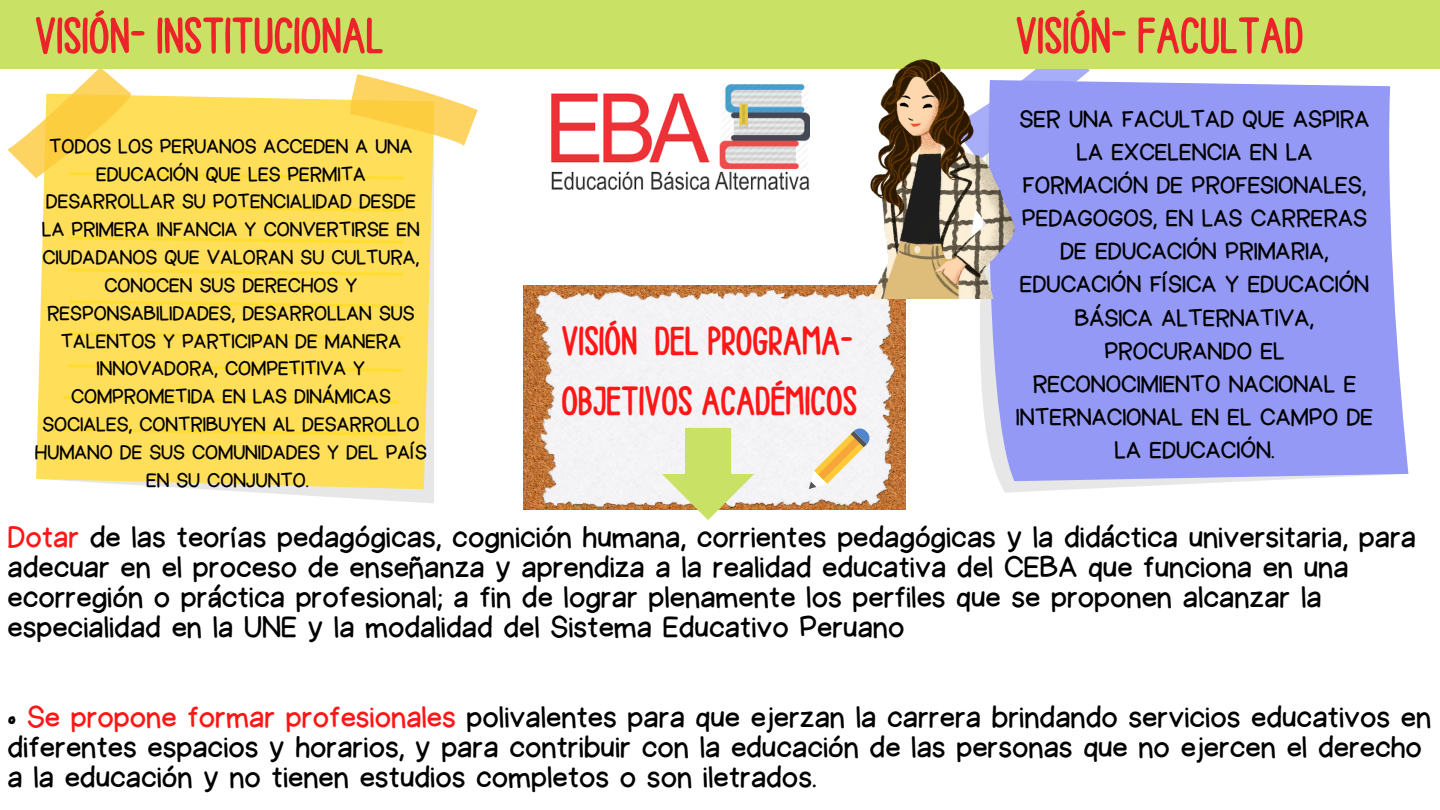
<style>
.page{position:relative;width:1440px;height:810px;background:#fff}
.page>*{position:absolute;margin:0;border:0;box-sizing:border-box;transform-origin:0 0}
.t1{font:54.3px "Ballpoint";color:#ec242a}
.t2{font:54.1px "Ballpoint";color:#ec242a}
.t3{font:43.1px/60px "Ballpoint";color:#ff1616}
.t4{font:30.5px/30px "Halley";color:#000}
.t5{font:24px/33.1px "Halley";color:#000;text-align:center}
.t6{font:20.3px/27.8px "Halley";color:#000;text-align:center}
.s1{color:#ff1616}
</style>
<div class="page">
<svg style="left:207px;top:489px;width:227px;height:14px;fill:#e9e8e8"></svg>
<div style="left:36px;top:180px;width:398px;height:309px;background:#ffde59"></div>
<svg style="left:7px;top:69px;width:471px;height:111px"></svg>
<svg style="left:67px;top:204px;width:336px;height:8px;background:#ffdd49"></svg>
<svg style="left:68px;top:236px;width:335px;height:8px;background:#ffdd49"></svg>
<svg style="left:67px;top:268px;width:336px;height:8px;background:#ffdd49"></svg>
<svg style="left:69px;top:300px;width:335px;height:8px;background:#ffdd49"></svg>
<svg style="left:69px;top:332px;width:335px;height:8px;background:#ffdd49"></svg>
<svg style="left:67px;top:364px;width:336px;height:8px;background:#ffdd49"></svg>
<svg style="left:63px;top:396px;width:335px;height:8px;background:#ffdd49"></svg>
<svg style="left:63px;top:428px;width:335px;height:8px;background:#ffdd49"></svg>
<svg style="left:979px;top:298px;width:265px;height:195px"></svg>
<svg style="left:981px;top:85px;width:427px;height:396px;background:#9aa0f5"></svg>
<svg style="left:1016px;top:69px;width:335px;height:92px;background:#a1a6f6"></svg>
<div style="left:1034px;top:181px;width:317px;height:11px;background:#9399f5"></div>
<div style="left:1034px;top:235px;width:317px;height:8px;background:#9399f5"></div>
<hr style="left:1034px;top:285px;width:317px;height:3px;background:#9399f5">
<hr style="left:1034px;top:330px;width:326px;height:4px;background:#9399f5">
<hr style="left:1034px;top:382px;width:326px;height:3px;background:#9399f5">
<div style="left:1044px;top:427px;width:315px;height:11px;background:#9399f5"></div>
<div style="left:0;top:0;width:1440px;height:69px;background:#c9e265"></div>
<img style="left:524px;top:286px;width:382px;height:224px">
<svg style="left:809px;top:428px;width:61px;height:61px"></svg>
<img style="left:844px;top:59px;width:172px;height:239px">
<img style="left:551px;top:84px;width:258px;height:105px">
<svg style="left:662px;top:428px;width:92px;height:92px"></svg>
<h2 class="t2" style="left:35px;top:10px;width:350px">VISIÓN- INSTITUCIONAL</h2>
<h1 class="t1" style="left:1016px;top:10px;width:290px">VISIÓN- FACULTAD</h1>
<p class="t6" style="left:35px;top:133px;width:394px">TODOS LOS PERUANOS ACCEDEN A UNA<br>EDUCACIÓN QUE LES PERMITA<br>DESARROLLAR SU POTENCIALIDAD DESDE<br>LA PRIMERA INFANCIA Y CONVERTIRSE EN<br>CIUDADANOS QUE VALORAN SU CULTURA,<br>CONOCEN SUS DERECHOS Y<br>RESPONSABILIDADES, DESARROLLAN SUS<br>TALENTOS Y PARTICIPAN DE MANERA<br>INNOVADORA, COMPETITIVA Y<br>COMPROMETIDA EN LAS DINÁMICAS<br>SOCIALES, CONTRIBUYEN AL DESARROLLO<br>HUMANO DE SUS COMUNIDADES Y DEL PAÍS<br>EN SU CONJUNTO.</p>
<h3 class="t3" style="left:562px;top:312px;width:297px">VISIÓN DEL PROGRAMA-<br>OBJETIVOS ACADÉMICOS</h3>
<p class="t5" style="left:1016px;top:103px;width:359px">SER UNA FACULTAD QUE ASPIRA<br>LA EXCELENCIA EN LA<br>FORMACIÓN DE PROFESIONALES,<br>PEDAGOGOS, EN LAS CARRERAS<br>DE EDUCACIÓN PRIMARIA,<br>EDUCACIÓN FÍSICA Y EDUCACIÓN<br>BÁSICA ALTERNATIVA,<br>PROCURANDO EL<br>RECONOCIMIENTO NACIONAL E<br>INTERNACIONAL EN EL CAMPO DE<br>LA EDUCACIÓN.</p>
<p class="t4" style="left:7px;top:523px;width:1410px"><span class="s1">Dotar</span> de las teorías pedagógicas, cognición humana, corrientes pedagógicas y la didáctica universitaria, para adecuar en el proceso de enseñanza y aprendiza a la realidad educativa del CEBA que funciona en una ecorregión o práctica profesional; a fin de lograr plenamente los perfiles que se proponen alcanzar la especialidad en la UNE y la modalidad del Sistema Educativo Peruano</p>
<p class="t4" style="left:7px;top:703px;width:1425px">• <span class="s1">Se propone formar profesionales</span> polivalentes para que ejerzan la carrera brindando servicios educativos en diferentes espacios y horarios, y para contribuir con la educación de las personas que no ejercen el derecho a la educación y no tienen estudios completos o son iletrados.</p>
</div>
